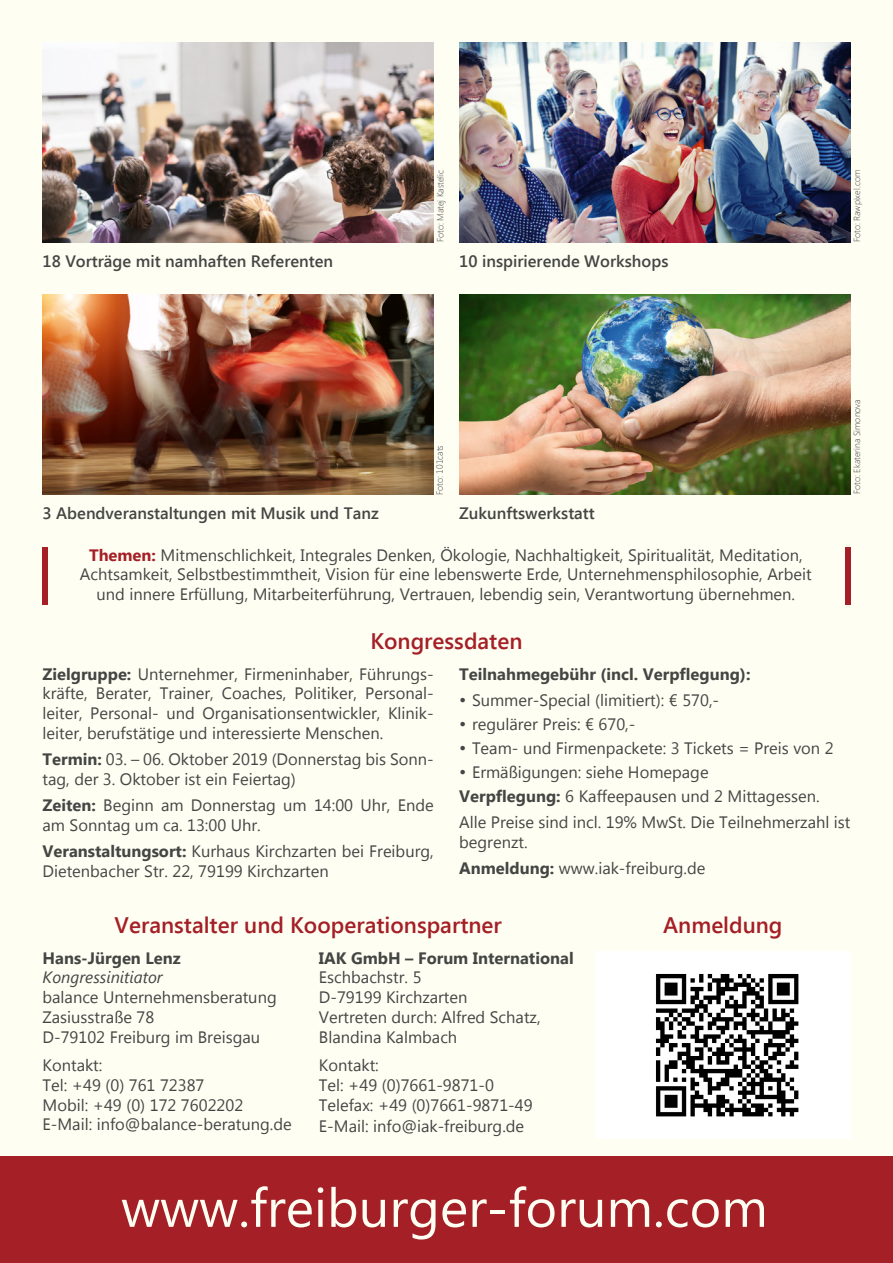
<style>
.page{position:relative;width:893px;height:1263px;background:#fffef3}
.page>*{position:absolute;margin:0;border:0;box-sizing:border-box;transform-origin:0 0}
.t1{font:54px "Segoe UI";color:#fffef3}
.t2{font:600 22.5px "Segoe UI";color:#a41f26}
.t3{font:16.5px/19.8px "Segoe UI";color:#444644}
.t4{font:600 16.5px "Segoe UI";color:#444644}
.t5{font:700 16.5px "Segoe UI";color:#444644}
.t6{font:italic 16.5px "Segoe UI";color:#444644}
.t7{font:300 9px "Segoe UI";color:#444644}
.s1{font-weight:700;color:#a41f26}
.s2{font-weight:700}
.s3{font-size:18px}
</style>
<div class="page">
<div style="left:0;top:1157px;width:893px;height:106px;background:#a41f26"></div>
<div style="left:595px;top:951px;width:255px;height:187px;background:#fff"></div>
<img style="left:656px;top:974px;width:143px;height:143px">
<img style="left:43px;top:43px;width:391px;height:199px">
<img style="left:459px;top:43px;width:391px;height:199px">
<img style="left:42px;top:295px;width:392px;height:200px">
<img style="left:459px;top:295px;width:391px;height:200px">
<div style="left:43px;top:547px;width:5px;height:58px;background:#a41f26"></div>
<div style="left:845px;top:547px;width:5px;height:58px;background:#a41f26"></div>
<p class="t4" style="left:43px;top:249px;width:292px">18 Vorträge mit namhaften Referenten</p>
<p class="t4" style="left:43px;top:502px;width:338px">3 Abendveranstaltungen mit Musik und Tanz</p>
<p class="t7" style="left:434px;top:242px;width:74px;rotate:-90deg">Foto: Matej Kastelic</p>
<p class="t7" style="left:851px;top:242px;width:74px;rotate:-90deg">Foto: Rawpixel.com</p>
<p class="t4" style="left:459px;top:249px;width:211px">10 inspirierende Workshops</p>
<p class="t7" style="left:434px;top:495px;width:51px;rotate:-90deg">Foto: 101cats</p>
<p class="t4" style="left:459px;top:502px;width:137px">Zukunftswerkstatt</p>
<p class="t7" style="left:851px;top:494px;width:97px;rotate:-90deg">Foto: Ekaterina Simonova</p>
<p class="t3" style="left:80px;top:544px;width:733px;text-align:center"><span class="s1">Themen:</span> Mitmenschlichkeit, Integrales Denken, Ökologie, Nachhaltigkeit, Spiritualität, Meditation,<br>Achtsamkeit, Selbstbestimmtheit, Vision für eine lebenswerte Erde, Unternehmensphilosophie, Arbeit und innere Erfüllung, Mitarbeiterführung, Vertrauen, lebendig sein, Verantwortung übernehmen.</p>
<p class="t2" style="left:370px;top:625px;width:154px">Kongressdaten</p>
<p class="t3" style="left:43px;top:663px;width:393px"><span class="s2">Zielgruppe:</span> Unternehmer, Firmeninhaber, Führungs&shy;kräfte, Berater, Trainer, Coaches, Politiker, Personal&shy;leiter, Personal- und Organisationsentwickler, Klinik&shy;leiter, berufstätige und interessierte Menschen.</p>
<p class="t3" style="left:43px;top:749px;width:393px"><span class="s2">Termin:</span> 03. – 06. Oktober 2019 (Donnerstag bis Sonn&shy;tag, der 3. Oktober ist ein Feiertag)</p>
<p class="t3" style="left:43px;top:795px;width:393px"><span class="s2">Zeiten:</span> Beginn am Donnerstag um 14:00 Uhr, Ende am Sonntag um ca. 13:00 Uhr.</p>
<p class="t3" style="left:43px;top:841px;width:393px"><span class="s2">Veranstaltungsort:</span> Kurhaus Kirchzarten bei Freiburg,<br>Dietenbacher Str. 22, 79199 Kirchzarten</p>
<p class="t5" style="left:459px;top:662px;width:293px">Teilnahmegebühr (incl. Verpflegung):</p>
<p class="t3" style="left:459px;top:689px;width:261px"><span class="s3">•</span> Summer-Special (limitiert): € 570,-</p>
<p class="t3" style="left:459px;top:713px;width:178px"><span class="s3">•</span> regulärer Preis: € 670,-</p>
<p class="t3" style="left:459px;top:737px;width:376px"><span class="s3">•</span> Team- und Firmenpackete: 3 Tickets = Preis von 2</p>
<p class="t3" style="left:459px;top:761px;width:251px"><span class="s3">•</span> Ermäßigungen: siehe Homepage</p>
<p class="t3" style="left:459px;top:785px;width:362px"><span class="s2">Verpflegung:</span> 6 Kaffeepausen und 2 Mittagessen.</p>
<p class="t3" style="left:459px;top:812px;width:393px">Alle Preise sind incl. 19% MwSt. Die Teilnehmerzahl ist begrenzt.</p>
<p class="t3" style="left:459px;top:858px;width:248px"><span class="s2">Anmeldung:</span> www.iak-freiburg.de</p>
<p class="t2" style="left:115px;top:909px;width:389px">Veranstalter und Kooperationspartner</p>
<p class="t5" style="left:43px;top:946px;width:140px">Hans-Jürgen Lenz</p>
<p class="t6" style="left:43px;top:966px;width:122px">Kongressinitiator</p>
<p class="t3" style="left:43px;top:987px;width:236px">balance Unternehmensberatung</p>
<p class="t3" style="left:43px;top:1006px;width:113px">Zasiusstraße 78</p>
<p class="t3" style="left:43px;top:1026px;width:219px">D-79102 Freiburg im Breisgau</p>
<p class="t3" style="left:43px;top:1054px;width:61px">Kontakt:</p>
<p class="t3" style="left:43px;top:1074px;width:164px">Tel: +49 (0) 761 72387</p>
<p class="t3" style="left:43px;top:1094px;width:202px">Mobil: +49 (0) 172 7602202</p>
<p class="t3" style="left:43px;top:1114px;width:251px">E-Mail: info@balance-beratung.de</p>
<p class="t5" style="left:319px;top:946px;width:256px">IAK GmbH – Forum International</p>
<p class="t3" style="left:319px;top:967px;width:104px">Eschbachstr. 5</p>
<p class="t3" style="left:319px;top:987px;width:150px">D-79199 Kirchzarten</p>
<p class="t3" style="left:319px;top:1006px;width:223px">Vertreten durch: Alfred Schatz,<br>Blandina Kalmbach</p>
<p class="t3" style="left:319px;top:1054px;width:61px">Kontakt:</p>
<p class="t3" style="left:319px;top:1074px;width:177px">Tel: +49 (0)7661-9871-0</p>
<p class="t3" style="left:319px;top:1094px;width:215px">Telefax: +49 (0)7661-9871-49</p>
<p class="t3" style="left:319px;top:1116px;width:207px">E-Mail: info@iak-freiburg.de</p>
<p class="t2" style="left:663px;top:909px;width:121px">Anmeldung</p>
<p class="t1" style="left:121px;top:1170px;width:648px">www.freiburger-forum.com</p>
</div>
